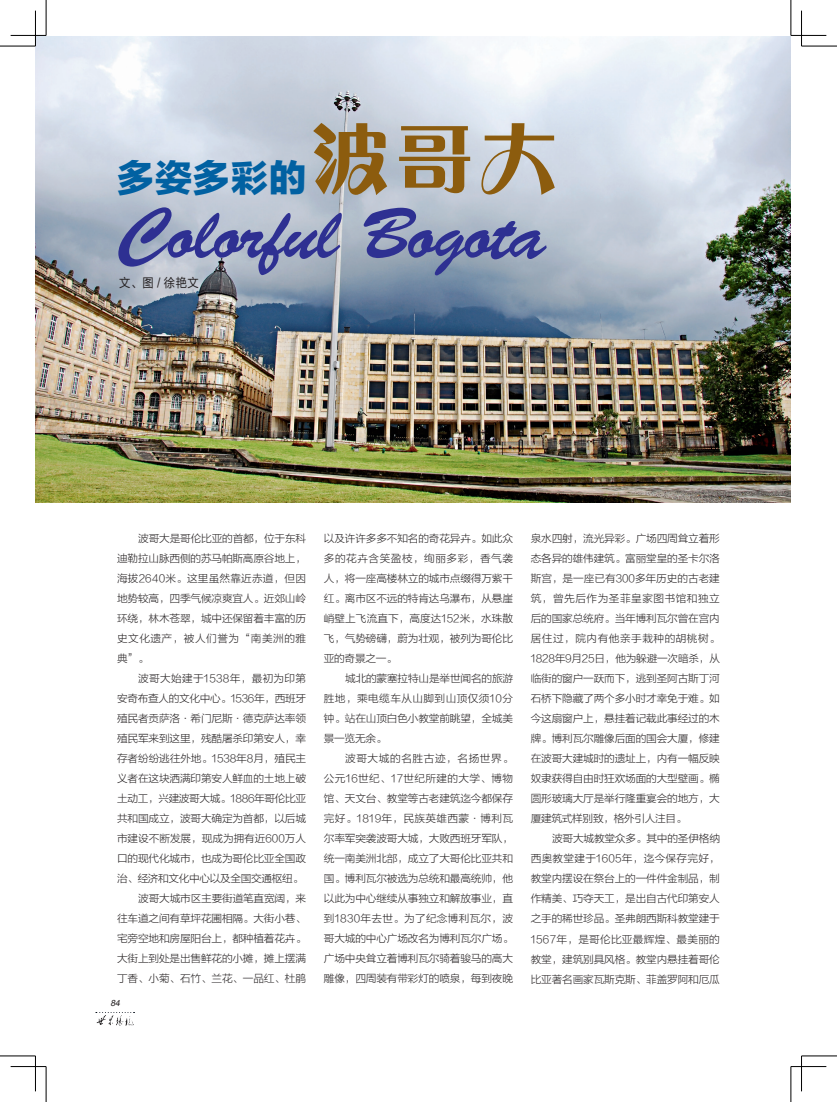
<style>
.page{position:relative;width:837px;height:1102px;background:#fff}
.page>*{position:absolute;margin:0;border:0;box-sizing:border-box;transform-origin:0 0}
.t1{font:83.38px "FZCHYJW GB1 0";color:#8c5c0e}
.t2{font:71.62px "Brush Script Std";letter-spacing:-.025em;color:#2e3092}
.t3{font:37.5px "FZLTTHK GBK1 0";letter-spacing:.01em;color:#0161a2}
.t4{font:12.5px "FZLTHJW GB1 0";color:#231f20;scale:.9 1}
.t5{font:10.38px "FZLTXHJW GB1 0";letter-spacing:-.015em;color:#231f20}
.t6{font:10.38px "FZLTXHJW GB1 0";letter-spacing:.05em;color:#231f20}
.t7{font:10.38px "FZLTXHJW GB1 0";letter-spacing:.025em;color:#231f20}
.t8{font:10.38px "FZLTXHJW GB1 0";letter-spacing:.03em;color:#231f20}
.t9{font:10.38px "FZLTXHJW GB1 0";letter-spacing:.02em;color:#231f20}
.t10{font:10.38px "FZLTXHJW GB1 0";letter-spacing:.005em;color:#231f20}
.t11{font:10.38px "FZLTXHJW GB1 0";letter-spacing:.035em;color:#231f20}
.t12{font:10.38px "FZLTXHJW GB1 0";letter-spacing:.04em;color:#231f20}
.t13{font:10.38px "FZLTXHJW GB1 0";letter-spacing:.055em;color:#231f20}
.t14{font:italic 8.62px "Arial";color:#231f20}
</style>
<div class="page">
<svg style="left:96px;top:1012px;width:38px;height:8px"></svg>
<img style="left:35px;top:36px;width:755px;height:467px">
<hr style="left:0;top:46px;width:35px;height:1px;background:#000">
<hr style="left:801px;top:46px;width:35px;height:1px;background:#000">
<hr style="left:0;top:1056px;width:35px;height:1px;background:#000">
<hr style="left:801px;top:1056px;width:35px;height:1px;background:#000">
<hr style="left:46px;top:0;width:1px;height:35px;background:#000">
<hr style="left:46px;top:1067px;width:1px;height:35px;background:#000">
<hr style="left:790px;top:0;width:1px;height:35px;background:#000">
<hr style="left:790px;top:1067px;width:1px;height:35px;background:#000">
<hr style="left:11px;top:35px;width:35px;height:1px;background:#000">
<hr style="left:790px;top:35px;width:36px;height:1px;background:#000">
<hr style="left:11px;top:1066px;width:35px;height:1px;background:#000">
<hr style="left:790px;top:1066px;width:36px;height:1px;background:#000">
<hr style="left:35px;top:11px;width:1px;height:35px;background:#000">
<hr style="left:35px;top:1056px;width:1px;height:35px;background:#000">
<hr style="left:801px;top:11px;width:1px;height:35px;background:#000">
<hr style="left:801px;top:1056px;width:1px;height:35px;background:#000">
<p class="t3" style="left:117px;top:157px;width:190px">多姿多彩的</p>
<p class="t1" style="left:308px;top:111px;width:253px">波哥大</p>
<p class="t2" style="left:119px;top:194px;width:428px">Colorful Bogota</p>
<p class="t4" style="left:119px;top:276px;width:90px">文、图 / 徐艳文</p>
<p class="t5" style="left:138px;top:533px;width:169px">波哥大是哥伦比亚的首都，位于东科</p>
<p class="t5" style="left:117px;top:553px;width:190px">迪勒拉山脉西侧的苏马帕斯高原谷地上，</p>
<p class="t9" style="left:117px;top:573px;width:190px">海拔2640米。这里虽然靠近赤道，但因</p>
<p class="t5" style="left:117px;top:593px;width:190px">地势较高，四季气候凉爽宜人。近郊山岭</p>
<p class="t5" style="left:117px;top:613px;width:190px">环绕，林木苍翠，城中还保留着丰富的历</p>
<p class="t6" style="left:117px;top:633px;width:190px">史文化遗产，被人们誉为“南美洲的雅</p>
<p class="t5" style="left:117px;top:653px;width:33px">典”。</p>
<p class="t8" style="left:138px;top:673px;width:169px">波哥大始建于1538年，最初为印第</p>
<p class="t5" style="left:117px;top:693px;width:190px">安奇布查人的文化中心。1536年，西班牙</p>
<p class="t5" style="left:117px;top:713px;width:190px">殖民者贡萨洛·希门尼斯·德克萨达率领</p>
<p class="t5" style="left:117px;top:733px;width:190px">殖民军来到这里，残酷屠杀印第安人，幸</p>
<p class="t5" style="left:117px;top:753px;width:190px">存者纷纷逃往外地。1538年8月，殖民主</p>
<p class="t5" style="left:117px;top:773px;width:190px">义者在这块洒满印第安人鲜血的土地上破</p>
<p class="t5" style="left:117px;top:793px;width:190px">土动工，兴建波哥大城。1886年哥伦比亚</p>
<p class="t5" style="left:117px;top:813px;width:190px">共和国成立，波哥大确定为首都，以后城</p>
<p class="t5" style="left:117px;top:833px;width:190px">市建设不断发展，现成为拥有近600万人</p>
<p class="t5" style="left:117px;top:853px;width:190px">口的现代化城市，也成为哥伦比亚全国政</p>
<p class="t5" style="left:117px;top:873px;width:187px">治、经济和文化中心以及全国交通枢纽。</p>
<p class="t5" style="left:138px;top:893px;width:169px">波哥大城市区主要街道笔直宽阔，来</p>
<p class="t5" style="left:117px;top:913px;width:190px">往车道之间有草坪花圃相隔。大街小巷、</p>
<p class="t5" style="left:117px;top:933px;width:190px">宅旁空地和房屋阳台上，都种植着花卉。</p>
<p class="t5" style="left:117px;top:953px;width:190px">大街上到处是出售鲜花的小摊，摊上摆满</p>
<p class="t5" style="left:117px;top:973px;width:190px">丁香、小菊、石竹、兰花、一品红、杜鹃</p>
<p class="t14" style="left:110px;top:998px;width:13px">84</p>
<p class="t5" style="left:324px;top:533px;width:190px">以及许许多多不知名的奇花异卉。如此众</p>
<p class="t6" style="left:324px;top:553px;width:190px">多的花卉含笑盈枝，绚丽多彩，香气袭</p>
<p class="t5" style="left:324px;top:573px;width:190px">人，将一座高楼林立的城市点缀得万紫千</p>
<p class="t5" style="left:324px;top:593px;width:190px">红。离市区不远的特肯达乌瀑布，从悬崖</p>
<p class="t10" style="left:324px;top:613px;width:190px">峭壁上飞流直下，高度达152米，水珠散</p>
<p class="t5" style="left:324px;top:633px;width:190px">飞，气势磅礴，蔚为壮观，被列为哥伦比</p>
<p class="t5" style="left:324px;top:653px;width:74px">亚的奇景之一。</p>
<p class="t5" style="left:345px;top:673px;width:169px">城北的蒙塞拉特山是举世闻名的旅游</p>
<p class="t12" style="left:324px;top:693px;width:191px">胜地，乘电缆车从山脚到山顶仅须10分</p>
<p class="t5" style="left:324px;top:713px;width:190px">钟。站在山顶白色小教堂前眺望，全城美</p>
<p class="t5" style="left:324px;top:733px;width:64px">景一览无余。</p>
<p class="t13" style="left:345px;top:753px;width:169px">波哥大城的名胜古迹，名扬世界。</p>
<p class="t11" style="left:324px;top:773px;width:190px">公元16世纪、17世纪所建的大学、博物</p>
<p class="t5" style="left:324px;top:793px;width:190px">馆、天文台、教堂等古老建筑迄今都保存</p>
<p class="t8" style="left:324px;top:813px;width:190px">完好。1819年，民族英雄西蒙·博利瓦</p>
<p class="t5" style="left:324px;top:833px;width:190px">尔率军突袭波哥大城，大败西班牙军队，</p>
<p class="t5" style="left:324px;top:853px;width:190px">统一南美洲北部，成立了大哥伦比亚共和</p>
<p class="t5" style="left:324px;top:873px;width:190px">国。博利瓦尔被选为总统和最高统帅，他</p>
<p class="t5" style="left:324px;top:893px;width:190px">以此为中心继续从事独立和解放事业，直</p>
<p class="t7" style="left:324px;top:913px;width:190px">到1830年去世。为了纪念博利瓦尔，波</p>
<p class="t5" style="left:324px;top:933px;width:190px">哥大城的中心广场改名为博利瓦尔广场。</p>
<p class="t5" style="left:324px;top:953px;width:190px">广场中央耸立着博利瓦尔骑着骏马的高大</p>
<p class="t5" style="left:324px;top:973px;width:190px">雕像，四周装有带彩灯的喷泉，每到夜晚</p>
<p class="t5" style="left:530px;top:533px;width:190px">泉水四射，流光异彩。广场四周耸立着形</p>
<p class="t5" style="left:530px;top:553px;width:190px">态各异的雄伟建筑。富丽堂皇的圣卡尔洛</p>
<p class="t5" style="left:530px;top:573px;width:190px">斯宫，是一座已有300多年历史的古老建</p>
<p class="t6" style="left:530px;top:593px;width:190px">筑，曾先后作为圣菲皇家图书馆和独立</p>
<p class="t5" style="left:530px;top:613px;width:190px">后的国家总统府。当年博利瓦尔曾在宫内</p>
<p class="t6" style="left:530px;top:633px;width:190px">居住过，院内有他亲手栽种的胡桃树。</p>
<p class="t5" style="left:530px;top:653px;width:191px">1828年9月25日，他为躲避一次暗杀，从</p>
<p class="t5" style="left:530px;top:673px;width:190px">临街的窗户一跃而下，逃到圣阿古斯丁河</p>
<p class="t5" style="left:530px;top:693px;width:190px">石桥下隐藏了两个多小时才幸免于难。如</p>
<p class="t5" style="left:530px;top:713px;width:190px">今这扇窗户上，悬挂着记载此事经过的木</p>
<p class="t5" style="left:530px;top:733px;width:190px">牌。博利瓦尔雕像后面的国会大厦，修建</p>
<p class="t5" style="left:530px;top:753px;width:190px">在波哥大建城时的遗址上，内有一幅反映</p>
<p class="t5" style="left:530px;top:773px;width:190px">奴隶获得自由时狂欢场面的大型壁画。椭</p>
<p class="t5" style="left:530px;top:793px;width:190px">圆形玻璃大厅是举行隆重宴会的地方，大</p>
<p class="t5" style="left:530px;top:813px;width:157px">厦建筑式样别致，格外引人注目。</p>
<p class="t5" style="left:552px;top:833px;width:169px">波哥大城教堂众多。其中的圣伊格纳</p>
<p class="t7" style="left:530px;top:853px;width:190px">西奥教堂建于1605年，迄今保存完好，</p>
<p class="t5" style="left:530px;top:873px;width:190px">教堂内摆设在祭台上的一件件金制品，制</p>
<p class="t5" style="left:530px;top:893px;width:190px">作精美、巧夺天工，是出自古代印第安人</p>
<p class="t5" style="left:530px;top:913px;width:190px">之手的稀世珍品。圣弗朗西斯科教堂建于</p>
<p class="t7" style="left:530px;top:933px;width:190px">1567年，是哥伦比亚最辉煌、最美丽的</p>
<p class="t5" style="left:530px;top:953px;width:190px">教堂，建筑别具风格。教堂内悬挂着哥伦</p>
<p class="t5" style="left:530px;top:973px;width:190px">比亚著名画家瓦斯克斯、菲盖罗阿和厄瓜</p>
</div>
